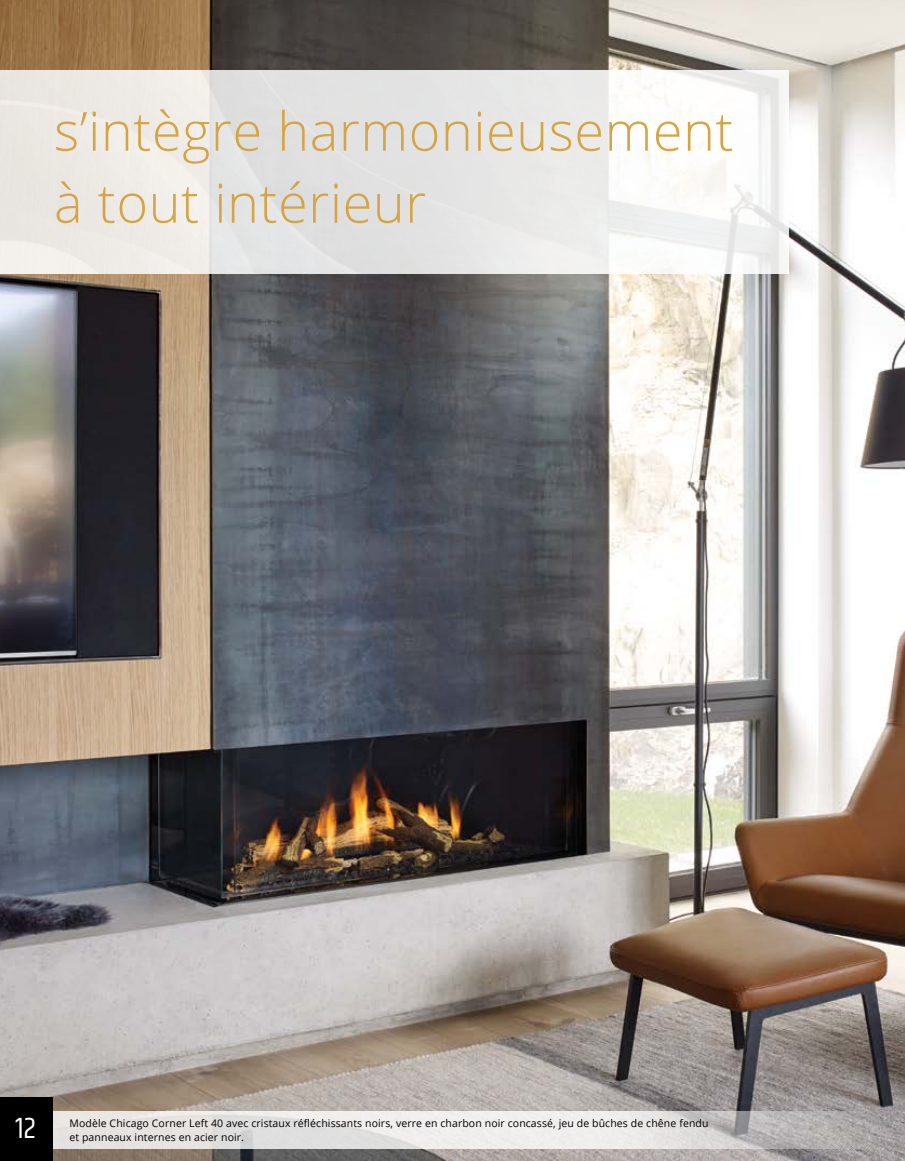
<style>
.page{position:relative;width:905px;height:1161px;background:#fff}
.page>*{position:absolute;margin:0;border:0;box-sizing:border-box;transform-origin:0 0}
.t1{font:300 54px/72px "Open Sans";letter-spacing:.01em;color:#d3a547}
.t2{font:30px "Khand";color:#fff}
.t3{font:10.5px/13.5px "Open Sans";letter-spacing:.01em;color:#000}
</style>
<div class="page">
<img style="left:0;top:0;width:904px;height:1161px">
<div style="left:0;top:1098px;width:53px;height:63px;background:#000"></div>
<img style="left:0;top:71px;width:788px;height:203px">
<svg style="left:53px;top:1112px;width:851px;height:37px"></svg>
<h1 class="t1" style="left:54px;top:94px;width:681px">s’intègre harmonieusement à tout intérieur</h1>
<h2 class="t2" style="left:16px;top:1111px;width:22px">12</h2>
<p class="t3" style="left:69px;top:1116px;width:640px">Modèle Chicago Corner Left 40 avec cristaux réfléchissants noirs, verre en charbon noir concassé, jeu de bûches de chêne fendu et panneaux internes en acier noir.</p>
</div>
